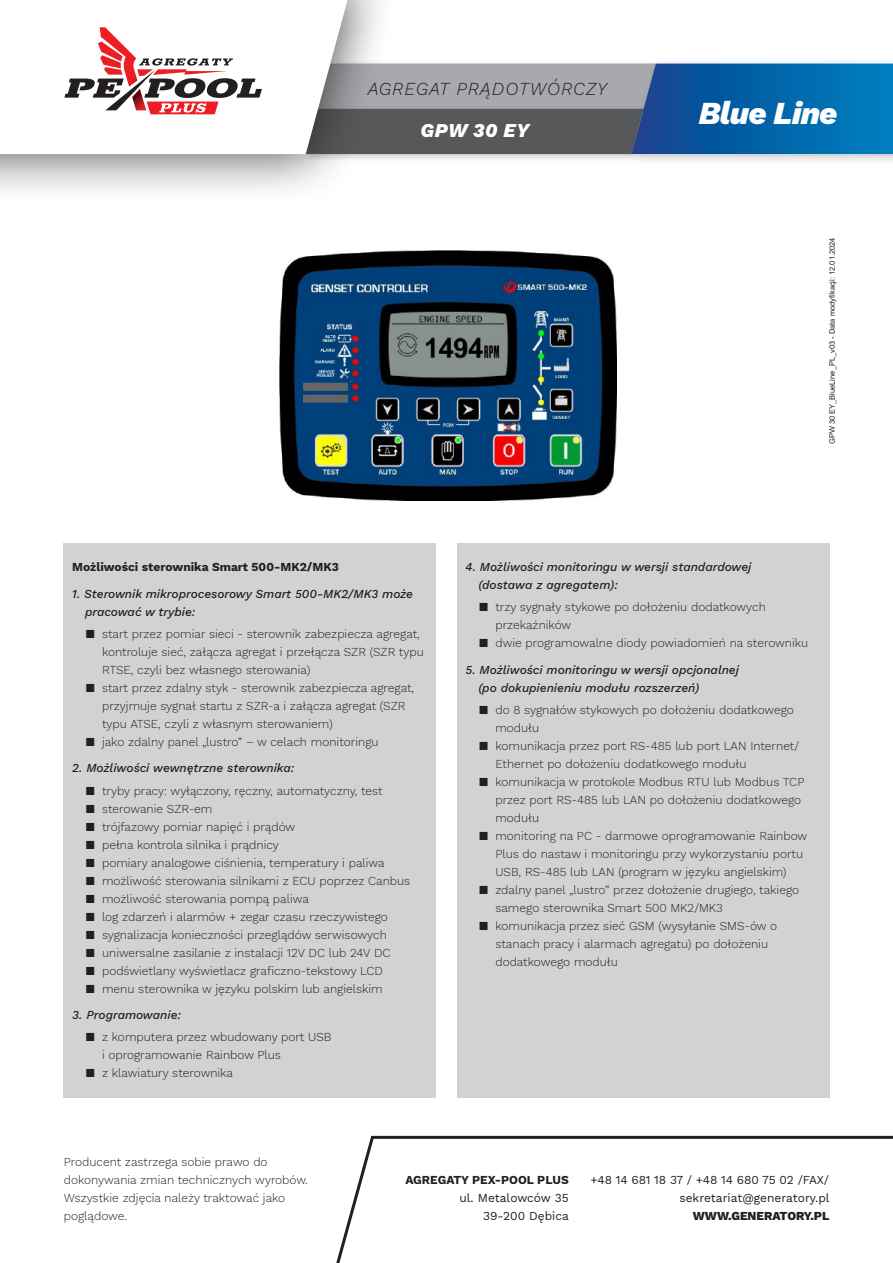
<style>
.page{position:relative;width:893px;height:1263px;background:#fff}
.page>*{position:absolute;margin:0;border:0;box-sizing:border-box;transform-origin:0 0}
.t1{font:italic 800 31.5px "Work Sans";letter-spacing:-.025em;color:#fff}
.t2{font:italic 800 19.2px "Work Sans";letter-spacing:.025em;color:#fff}
.t3{font:italic 300 18px "Work Sans";letter-spacing:.05em;color:#231f20}
.t4{font:300 12px/18px "Work Sans";color:#231f20}
.Styl_nagłówkowy_podstawowy{font:italic 500 12px/18px "Work Sans";color:#231f20}
.t5{font:12px/18px "Work Sans";color:#231f20;text-align:right}
.Styl_akapitowy_podstawowy{font:700 12px "Work Sans";color:#231f20}
.t6{font:800 12px "Work Sans";color:#231f20}
.podstawowy_tabela{font:7.5px "Arial";color:#231f20}
</style>
<div class="page">
<div style="left:314px;top:59px;width:350px;height:59px;background:#231f20;opacity:.25"></div>
<div style="left:302px;top:104px;width:350px;height:59px;background:#231f20;opacity:.25"></div>
<div style="left:0;top:0;width:398px;height:205px;background:#231f20;opacity:.75"></div>
<svg style="left:0;top:0;width:351px;height:154px"></svg>
<svg style="left:64px;top:27px;width:198px;height:87px"></svg>
<svg style="left:336px;top:1135px;width:557px;height:128px"></svg>
<div style="left:626px;top:58px;width:267px;height:108px;background:#231f20;opacity:.25"></div>
<svg style="left:306px;top:64px;width:587px;height:90px;background:#4c7493"></svg>
<div style="left:64px;top:543px;width:372px;height:554px;background:#d1d2d4"></div>
<img style="left:279px;top:250px;width:338px;height:250px">
<div style="left:457px;top:543px;width:372px;height:554px;background:#d1d2d4"></div>
<h3 class="t3" style="left:368px;top:75px;width:241px">AGREGAT PRĄDOTWÓRCZY</h3>
<h2 class="t2" style="left:420px;top:116px;width:110px">GPW 30 EY</h2>
<h1 class="t1" style="left:699px;top:89px;width:140px">Blue Line</h1>
<p class="podstawowy_tabela" style="left:827px;top:444px;width:208px;rotate:-90deg">GPW 30 EY_BlueLine_PL_v03 - Data modyfikacji: 12.01.2024</p>
<p class="Styl_akapitowy_podstawowy" style="left:72px;top:558px;width:268px">Możliwości sterownika Smart 500-MK2/MK3</p>
<p class="Styl_nagłówkowy_podstawowy" style="left:85px;top:584px;width:329px;text-indent:-13px">1. Sterownik mikroprocesorowy Smart 500-MK2/MK3 może pracować w trybie:</p>
<p class="t4" style="left:102px;top:624px;width:323px;text-indent:-17px">◼ start przez pomiar sieci - sterownik zabezpiecza agregat, kontroluje sieć, załącza agregat i przełącza SZR (SZR typu<br>RTSE, czyli bez własnego sterowania)</p>
<p class="t4" style="left:102px;top:678px;width:314px;text-indent:-17px">◼ start przez zdalny styk - sterownik zabezpiecza agregat, przyjmuje sygnał startu z SZR-a i załącza agregat (SZR typu ATSE, czyli z własnym sterowaniem)</p>
<p class="t4" style="left:85px;top:732px;width:295px">◼ jako zdalny panel „lustro” – w celach monitoringu</p>
<p class="Styl_nagłówkowy_podstawowy" style="left:72px;top:758px;width:224px">2. Możliwości wewnętrzne sterownika:</p>
<p class="t4" style="left:85px;top:781px;width:299px">◼ tryby pracy: wyłączony, ręczny, automatyczny, test</p>
<p class="t4" style="left:85px;top:799px;width:129px">◼ sterowanie SZR-em</p>
<p class="t4" style="left:85px;top:817px;width:212px">◼ trójfazowy pomiar napięć i prądów</p>
<p class="t4" style="left:85px;top:835px;width:195px">◼ pełna kontrola silnika i prądnicy</p>
<p class="t4" style="left:85px;top:853px;width:301px">◼ pomiary analogowe ciśnienia, temperatury i paliwa</p>
<p class="t4" style="left:85px;top:871px;width:327px">◼ możliwość sterowania silnikami z ECU poprzez Canbus</p>
<p class="t4" style="left:85px;top:889px;width:225px">◼ możliwość sterowania pompą paliwa</p>
<p class="t4" style="left:85px;top:907px;width:304px">◼ log zdarzeń i alarmów + zegar czasu rzeczywistego</p>
<p class="t4" style="left:85px;top:925px;width:303px">◼ sygnalizacja konieczności przeglądów serwisowych</p>
<p class="t4" style="left:85px;top:943px;width:307px">◼ uniwersalne zasilanie z instalacji 12V DC lub 24V DC</p>
<p class="t4" style="left:85px;top:961px;width:299px">◼ podświetlany wyświetlacz graficzno-tekstowy LCD</p>
<p class="t4" style="left:85px;top:979px;width:299px">◼ menu sterownika w języku polskim lub angielskim</p>
<p class="Styl_nagłówkowy_podstawowy" style="left:72px;top:1005px;width:110px">3. Programowanie:</p>
<p class="t4" style="left:102px;top:1028px;width:231px;text-indent:-17px">◼ z komputera przez wbudowany port USB i oprogramowanie Rainbow Plus</p>
<p class="t4" style="left:85px;top:1064px;width:150px">◼ z klawiatury sterownika</p>
<p class="Styl_nagłówkowy_podstawowy" style="left:478px;top:557px;width:275px;text-indent:-13px">4. Możliwości monitoringu w wersji standardowej (dostawa z agregatem):</p>
<p class="t4" style="left:495px;top:598px;width:272px;text-indent:-17px">◼ trzy sygnały stykowe po dołożeniu dodatkowych przekaźników</p>
<p class="t4" style="left:478px;top:634px;width:331px">◼ dwie programowalne diody powiadomień na sterowniku</p>
<p class="Styl_nagłówkowy_podstawowy" style="left:478px;top:660px;width:262px;text-indent:-13px">5. Możliwości monitoringu w wersji opcjonalnej (po dokupienieniu modułu rozszerzeń)</p>
<p class="t4" style="left:495px;top:700px;width:300px;text-indent:-17px">◼ do 8 sygnałów stykowych po dołożeniu dodatkowego modułu</p>
<p class="t4" style="left:495px;top:736px;width:305px;text-indent:-17px">◼ komunikacja przez port RS-485 lub port LAN Internet/<br>Ethernet po dołożeniu dodatkowego modułu</p>
<p class="t4" style="left:495px;top:772px;width:310px;text-indent:-17px">◼ komunikacja w protokole Modbus RTU lub Modbus TCP przez port RS-485 lub LAN po dołożeniu dodatkowego modułu</p>
<p class="t4" style="left:495px;top:826px;width:313px;text-indent:-17px">◼ monitoring na PC - darmowe oprogramowanie Rainbow<br>Plus do nastaw i monitoringu przy wykorzystaniu portu<br>USB, RS-485 lub LAN (program w języku angielskim)</p>
<p class="t4" style="left:495px;top:880px;width:305px;text-indent:-17px">◼ zdalny panel „lustro” przez dołożenie drugiego, takiego samego sterownika Smart 500 MK2/MK3</p>
<p class="t4" style="left:495px;top:916px;width:283px;text-indent:-17px">◼ komunikacja przez sieć GSM (wysyłanie SMS-ów o stanach pracy i alarmach agregatu) po dołożeniu dodatkowego modułu</p>
<p class="t4" style="left:64px;top:1153px;width:246px">Producent zastrzega sobie prawo do dokonywania zmian technicznych wyrobów.<br>Wszystkie zdjęcia należy traktować jako poglądowe.</p>
<p class="Styl_akapitowy_podstawowy" style="left:405px;top:1171px;width:165px">AGREGATY PEX-POOL PLUS</p>
<p class="t5" style="left:460px;top:1189px;width:111px">ul. Metalowców 35<br>39-200 Dębica</p>
<p class="t5" style="left:590px;top:1171px;width:241px">+48 14 681 18 37 / +48 14 680 75 02 /FAX/ sekretariat@generatory.pl</p>
<p class="t6" style="left:693px;top:1207px;width:138px">WWW.GENERATORY.PL</p>
</div>
